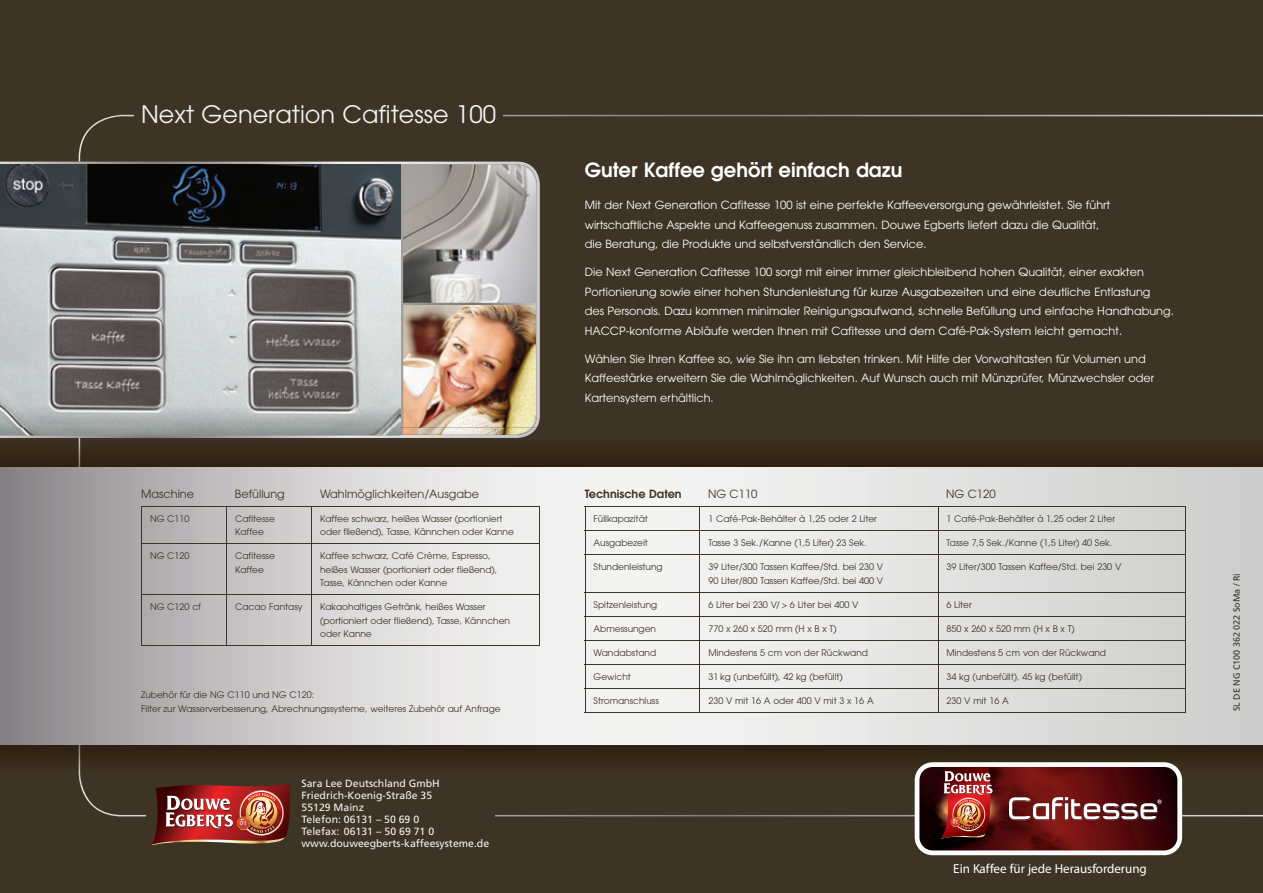
<style>
.page{position:relative;width:1263px;height:893px;background:#3e3426}
.page>*{position:absolute;margin:0;border:0;box-sizing:border-box;transform-origin:0 0}
.t1{font:24px "Avant Garde";color:#f3f3f2}
.t2{font:600 19.5px "Avant Garde";color:#fff}
.t3{font:500 13.05px "Avant Garde Gothic Itc T";color:#fff}
.t4{font:11.25px/19.5px "Avant Garde";color:#fff}
.t5{font:11.25px "Avant Garde";color:#3e3426}
.t6{font:600 11.25px "Avant Garde";color:#3e3426}
.t7{font:10.5px/12px "Frutiger CE";color:#f3f3f2}
.t8{font:9px/13.5px "Avant Garde";color:#3e3426}
.t9{font:9px "Frutiger";color:#3e3426}
</style>
<div class="page">
<svg style="left:0;top:162px;width:540px;height:266px;background:#a2a1a1"></svg>
<img style="left:403px;top:305px;width:133px;height:123px">
<img style="left:403px;top:165px;width:133px;height:138px">
<img style="left:0;top:165px;width:400px;height:263px">
<img style="left:0;top:438px;width:1263px;height:347px">
<img style="left:79px;top:438px;width:3px;height:347px">
<img style="left:0;top:428px;width:537px;height:10px">
<img style="left:403px;top:428px;width:128px;height:7px">
<svg style="left:0;top:468px;width:1263px;height:276px;background:#d6d5d5"></svg>
<hr style="left:141px;top:506px;width:86px;height:1px;background:#3e3426">
<hr style="left:141px;top:507px;width:1px;height:36px;background:#3e3426">
<hr style="left:227px;top:506px;width:85px;height:1px;background:#3e3426">
<hr style="left:226px;top:507px;width:1px;height:36px;background:#3e3426">
<hr style="left:312px;top:506px;width:228px;height:1px;background:#3e3426">
<hr style="left:311px;top:507px;width:1px;height:36px;background:#3e3426">
<hr style="left:539px;top:507px;width:1px;height:36px;background:#3e3426">
<hr style="left:141px;top:543px;width:86px;height:1px;background:#3e3426">
<hr style="left:141px;top:544px;width:1px;height:51px;background:#3e3426">
<hr style="left:227px;top:543px;width:85px;height:1px;background:#3e3426">
<hr style="left:226px;top:544px;width:1px;height:51px;background:#3e3426">
<hr style="left:312px;top:543px;width:228px;height:1px;background:#3e3426">
<hr style="left:311px;top:544px;width:1px;height:51px;background:#3e3426">
<hr style="left:539px;top:544px;width:1px;height:51px;background:#3e3426">
<hr style="left:141px;top:595px;width:86px;height:1px;background:#3e3426">
<hr style="left:141px;top:595px;width:1px;height:51px;background:#3e3426">
<hr style="left:227px;top:595px;width:85px;height:1px;background:#3e3426">
<hr style="left:226px;top:595px;width:1px;height:51px;background:#3e3426">
<hr style="left:312px;top:595px;width:228px;height:1px;background:#3e3426">
<hr style="left:311px;top:595px;width:1px;height:51px;background:#3e3426">
<hr style="left:539px;top:595px;width:1px;height:51px;background:#3e3426">
<hr style="left:141px;top:646px;width:86px;height:1px;background:#3e3426">
<hr style="left:227px;top:646px;width:85px;height:1px;background:#3e3426">
<hr style="left:312px;top:646px;width:228px;height:1px;background:#3e3426">
<hr style="left:585px;top:506px;width:115px;height:1px;background:#3e3426">
<hr style="left:700px;top:506px;width:238px;height:1px;background:#3e3426">
<hr style="left:938px;top:506px;width:248px;height:1px;background:#3e3426">
<hr style="left:585px;top:530px;width:115px;height:1px;background:#3e3426">
<svg style="left:585px;top:507px;width:1px;height:47px"></svg>
<hr style="left:700px;top:530px;width:238px;height:1px;background:#3e3426">
<svg style="left:699px;top:507px;width:1px;height:47px"></svg>
<hr style="left:938px;top:530px;width:248px;height:1px;background:#3e3426">
<svg style="left:938px;top:507px;width:1px;height:47px"></svg>
<svg style="left:1185px;top:507px;width:1px;height:47px"></svg>
<hr style="left:585px;top:554px;width:115px;height:1px;background:#3e3426">
<hr style="left:585px;top:555px;width:1px;height:37px;background:#3e3426">
<hr style="left:700px;top:554px;width:238px;height:1px;background:#3e3426">
<hr style="left:699px;top:555px;width:1px;height:37px;background:#3e3426">
<hr style="left:938px;top:554px;width:248px;height:1px;background:#3e3426">
<hr style="left:938px;top:555px;width:1px;height:37px;background:#3e3426">
<hr style="left:1185px;top:555px;width:1px;height:37px;background:#3e3426">
<hr style="left:585px;top:592px;width:115px;height:1px;background:#3e3426">
<hr style="left:700px;top:592px;width:238px;height:1px;background:#3e3426">
<hr style="left:938px;top:592px;width:248px;height:1px;background:#3e3426">
<hr style="left:585px;top:616px;width:115px;height:1px;background:#3e3426">
<hr style="left:700px;top:616px;width:238px;height:1px;background:#3e3426">
<hr style="left:938px;top:616px;width:248px;height:1px;background:#3e3426">
<hr style="left:585px;top:640px;width:115px;height:1px;background:#3e3426">
<hr style="left:700px;top:640px;width:238px;height:1px;background:#3e3426">
<hr style="left:938px;top:640px;width:248px;height:1px;background:#3e3426">
<hr style="left:585px;top:664px;width:115px;height:1px;background:#3e3426">
<hr style="left:700px;top:664px;width:238px;height:1px;background:#3e3426">
<hr style="left:938px;top:664px;width:248px;height:1px;background:#3e3426">
<hr style="left:585px;top:688px;width:115px;height:1px;background:#3e3426">
<svg style="left:585px;top:593px;width:1px;height:119px"></svg>
<hr style="left:700px;top:688px;width:238px;height:1px;background:#3e3426">
<svg style="left:699px;top:593px;width:1px;height:119px"></svg>
<hr style="left:938px;top:688px;width:248px;height:1px;background:#3e3426">
<svg style="left:938px;top:593px;width:1px;height:119px"></svg>
<svg style="left:1185px;top:593px;width:1px;height:119px"></svg>
<hr style="left:585px;top:712px;width:115px;height:1px;background:#3e3426">
<hr style="left:700px;top:712px;width:238px;height:1px;background:#3e3426">
<hr style="left:938px;top:712px;width:248px;height:1px;background:#3e3426">
<svg style="left:915px;top:762px;width:267px;height:93px;background:#793f3e"></svg>
<img style="left:152px;top:783px;width:138px;height:62px">
<h1 class="t1" style="left:141px;top:100px;width:356px">Next Generation Cafitesse 100</h1>
<h2 class="t2" style="left:585px;top:158px;width:319px">Guter Kaffee gehört einfach dazu</h2>
<p class="t4" style="left:585px;top:195px;width:527px">Mit der Next Generation Cafitesse 100 ist eine perfekte Kaffeeversorgung gewährleistet. Sie führt wirtschaftliche Aspekte und Kaffeegenuss zusammen. Douwe Egberts liefert dazu die Qualität, die Beratung, die Produkte und selbstverständlich den Service.</p>
<p class="t4" style="left:585px;top:262px;width:591px">Die Next Generation Cafitesse 100 sorgt mit einer immer gleichbleibend hohen Qualität, einer exakten Portionierung sowie einer hohen Stundenleistung für kurze Ausgabezeiten und eine deutliche Entlastung<br>des Personals. Dazu kommen minimaler Reinigungsaufwand, schnelle Befüllung und einfache Handhabung.<br>HACCP-konforme Abläufe werden Ihnen mit Cafitesse und dem Café-Pak-System leicht gemacht.</p>
<p class="t4" style="left:585px;top:349px;width:571px">Wählen Sie Ihren Kaffee so, wie Sie ihn am liebsten trinken. Mit Hilfe der Vorwahltasten für Volumen und<br>Kaffeestärke erweitern Sie die Wahlmöglichkeiten. Auf Wunsch auch mit Münzprüfer, Münzwechsler oder<br>Kartensystem erhältlich.</p>
<p class="t5" style="left:141px;top:487px;width:54px">Maschine</p>
<p class="t5" style="left:235px;top:487px;width:51px">Befüllung</p>
<p class="t5" style="left:320px;top:487px;width:161px">Wahlmöglichkeiten/Ausgabe</p>
<p class="t6" style="left:585px;top:487px;width:98px">Technische Daten</p>
<p class="t5" style="left:708px;top:487px;width:51px">NG C110</p>
<p class="t5" style="left:946px;top:487px;width:51px">NG C120</p>
<p class="t8" style="left:150px;top:512px;width:41px">NG C110</p>
<p class="t8" style="left:235px;top:512px;width:41px">Cafitesse<br>Kaffee</p>
<p class="t8" style="left:320px;top:512px;width:195px">Kaffee schwarz, heißes Wasser (portioniert oder fließend), Tasse, Kännchen oder Kanne</p>
<p class="t8" style="left:150px;top:549px;width:41px">NG C120</p>
<p class="t8" style="left:235px;top:549px;width:41px">Cafitesse<br>Kaffee</p>
<p class="t8" style="left:320px;top:549px;width:179px">Kaffee schwarz, Café Crème, Espresso, heißes Wasser (portioniert oder fließend),<br>Tasse, Kännchen oder Kanne</p>
<p class="t8" style="left:150px;top:600px;width:52px">NG C120 cf</p>
<p class="t8" style="left:235px;top:600px;width:69px">Cacao Fantasy</p>
<p class="t8" style="left:320px;top:600px;width:191px">Kakaohaltiges Getränk, heißes Wasser (portioniert oder fließend), Tasse, Kännchen oder Kanne</p>
<p class="t8" style="left:594px;top:512px;width:56px">Füllkapazität</p>
<p class="t8" style="left:708px;top:512px;width:170px">1 Café-Pak-Behälter à 1,25 oder 2 Liter</p>
<p class="t8" style="left:946px;top:512px;width:170px">1 Café-Pak-Behälter à 1,25 oder 2 Liter</p>
<p class="t8" style="left:594px;top:536px;width:56px">Ausgabezeit</p>
<p class="t8" style="left:708px;top:536px;width:160px">Tasse 3 Sek./ Kanne (1,5 Liter) 23 Sek.</p>
<p class="t8" style="left:946px;top:536px;width:167px">Tasse 7,5 Sek./ Kanne (1,5 Liter) 40 Sek.</p>
<p class="t8" style="left:594px;top:560px;width:71px">Stundenleistung</p>
<p class="t8" style="left:708px;top:560px;width:176px">39 Liter/300 Tassen Kaffee/Std. bei 230 V<br>90 Liter/800 Tassen Kaffee/Std. bei 400 V</p>
<p class="t8" style="left:946px;top:560px;width:176px">39 Liter/300 Tassen Kaffee/Std. bei 230 V</p>
<p class="t8" style="left:594px;top:598px;width:65px">Spitzenleistung</p>
<p class="t8" style="left:708px;top:598px;width:152px">6 Liter bei 230 V/ &gt; 6 Liter bei 400 V</p>
<p class="t8" style="left:946px;top:598px;width:27px">6 Liter</p>
<p class="t8" style="left:594px;top:622px;width:64px">Abmessungen</p>
<p class="t8" style="left:708px;top:622px;width:130px">770 x 260 x 520 mm (H x B x T)</p>
<p class="t8" style="left:946px;top:622px;width:130px">850 x 260 x 520 mm (H x B x T)</p>
<p class="t8" style="left:594px;top:646px;width:64px">Wandabstand</p>
<p class="t8" style="left:708px;top:646px;width:161px">Mindestens 5 cm von der Rückwand</p>
<p class="t8" style="left:946px;top:646px;width:161px">Mindestens 5 cm von der Rückwand</p>
<p class="t8" style="left:594px;top:670px;width:39px">Gewicht</p>
<p class="t8" style="left:708px;top:670px;width:136px">31 kg (unbefüllt), 42 kg (befüllt)</p>
<p class="t8" style="left:946px;top:670px;width:137px">34 kg (unbefüllt), 45 kg (befüllt)</p>
<p class="t8" style="left:594px;top:694px;width:67px">Stromanschluss</p>
<p class="t8" style="left:708px;top:694px;width:167px">230 V mit 16 A oder 400 V mit 3 x 16 A</p>
<p class="t8" style="left:946px;top:694px;width:64px">230 V mit 16 A</p>
<p class="t8" style="left:141px;top:688px;width:361px">Zubehör für die NG C110 und NG C120:<br>Filter zur Wasserverbesserung, Abrechnungssysteme, weiteres Zubehör auf Anfrage</p>
<p class="t7" style="left:301px;top:777px;width:189px">Sara Lee Deutschland GmbH<br>Friedrich-Koenig-Straße 35<br>55129 Mainz<br>Telefon: 06131 – 50 69 0<br>Telefax: 06131 – 50 69 71 0 www.douweegberts-kaffeesysteme.de</p>
<h3 class="t3" style="left:953px;top:860px;width:195px">Ein Kaffee für jede Herausforderung</h3>
<p class="t9" style="left:1231px;top:711px;width:140px;rotate:-90deg">SL DE NG C100 362 022 SoMa / Ri</p>
</div>
